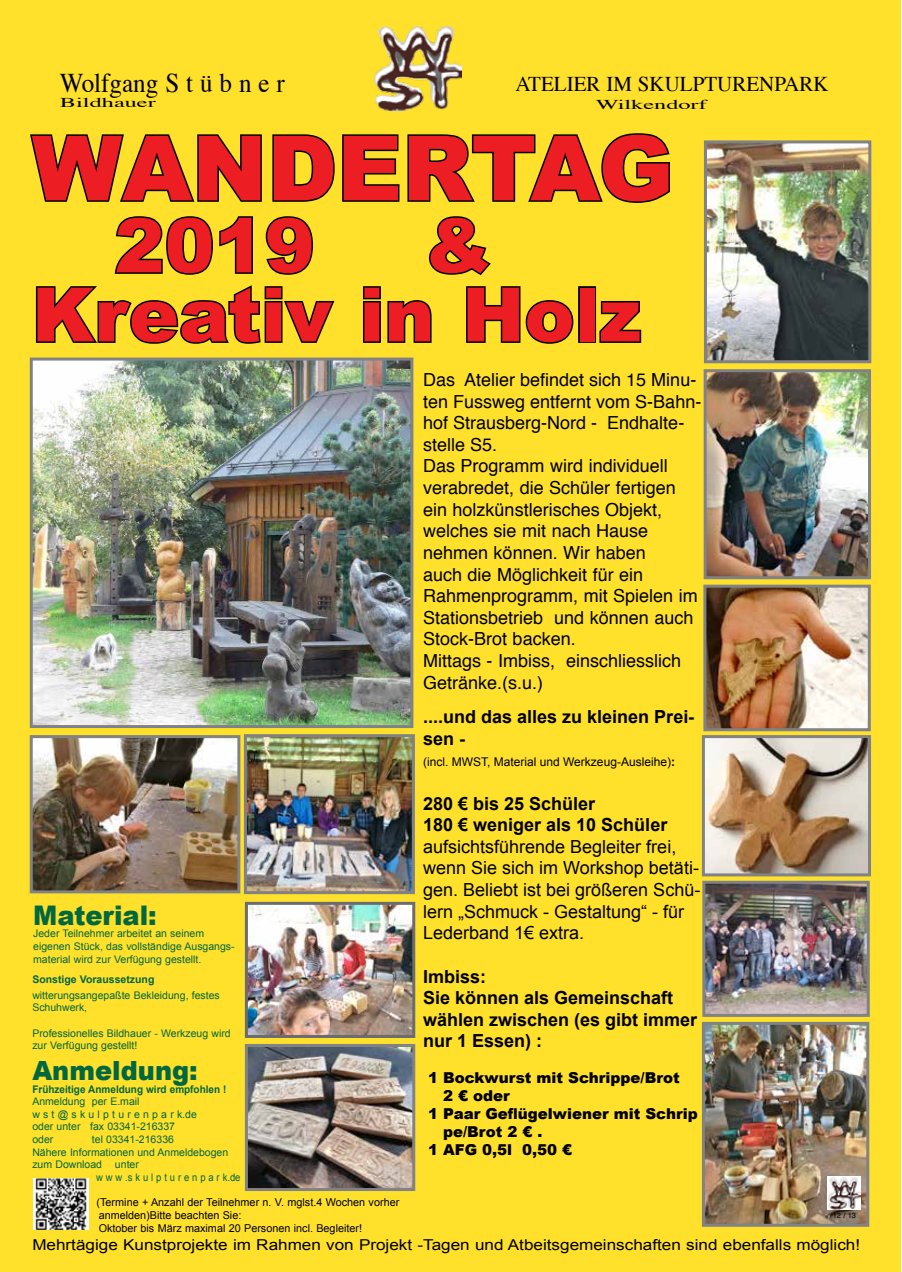
<style>
.page{position:relative;width:902px;height:1272px;background:#fff}
.page>*{position:absolute;margin:0;border:0;box-sizing:border-box;transform-origin:0 0}
.t1{font:900 90px "Arial";color:#ed1d24}
.t2{font:900 75px/69px "Arial";color:#ed1d24}
.t3{font:900 27px "Arial";color:#00673f;scale:.95 1}
.t4{font:27px "Times";color:#000;scale:.93 1}
.t5{font:21px "Times";color:#000}
.t6{font:18px/21.6px "Helvetica";color:#000}
.t7{font:700 18px/21.6px "Arial";color:#000}
.t8{font:18px/21.6px "Arial";color:#000}
.t9{font:15px "Arial";color:#000;scale:1.14 1}
.t10{font:900 15px "Arial";color:#000}
.t11{font:13.5px "Times";color:#000;scale:1.8 1}
.t12{font:12px "Arial";color:#000}
.t13{font:10.8px/13px "Arial";color:#000}
.t14{font:10.5px/12.6px "Arial";color:#00673f}
.t15{font:700 10.5px "Arial";color:#00673f;scale:.95 1}
.t16{font:10.5px "Arial";color:#00673f;scale:.9 1}
.t17{font:700 10.5px "Arial";color:#00673f}
.t18{font:7.5px "Helvetica";color:#000}
.s1{font-weight:700}
</style>
<div class="page">
<div style="left:0;top:0;width:900px;height:1271px;background:#ffe02b"></div>
<img style="left:34px;top:361px;width:375px;height:363px">
<div style="left:30px;top:357px;width:383px;height:371px;border:3px solid #808285"></div>
<img style="left:705px;top:1025px;width:160px;height:197px">
<div style="left:701px;top:1021px;width:168px;height:205px;border:3px solid #808285"></div>
<img style="left:827px;top:1176px;width:33px;height:33px">
<img style="left:375px;top:26px;width:86px;height:86px">
<svg style="left:30px;top:134px;width:232px;height:68px"></svg>
<svg style="left:272px;top:133px;width:398px;height:70px"></svg>
<svg style="left:114px;top:216px;width:139px;height:59px"></svg>
<svg style="left:265px;top:216px;width:48px;height:59px"></svg>
<svg style="left:428px;top:216px;width:63px;height:59px"></svg>
<svg style="left:35px;top:285px;width:300px;height:59px"></svg>
<svg style="left:363px;top:286px;width:69px;height:57px"></svg>
<svg style="left:466px;top:286px;width:108px;height:58px"></svg>
<div style="left:578px;top:286px;width:18px;height:57px;border:3px solid #000"></div>
<svg style="left:599px;top:301px;width:43px;height:42px"></svg>
<img style="left:248px;top:738px;width:163px;height:152px">
<div style="left:244px;top:734px;width:171px;height:160px;border:3px solid #808285"></div>
<img style="left:705px;top:739px;width:161px;height:133px">
<div style="left:701px;top:735px;width:169px;height:141px;border:3px solid #808285"></div>
<img style="left:706px;top:884px;width:159px;height:128px">
<div style="left:702px;top:880px;width:167px;height:136px;border:3px solid #808285"></div>
<img style="left:707px;top:373px;width:159px;height:202px">
<div style="left:703px;top:369px;width:167px;height:210px;border:3px solid #808285"></div>
<img style="left:708px;top:144px;width:159px;height:215px">
<div style="left:704px;top:140px;width:167px;height:223px;border:3px solid #808285"></div>
<img style="left:707px;top:588px;width:159px;height:139px">
<div style="left:703px;top:584px;width:167px;height:147px;border:3px solid #808285"></div>
<img style="left:249px;top:905px;width:162px;height:128px">
<div style="left:245px;top:901px;width:170px;height:136px;border:3px solid #6b6c6f"></div>
<img style="left:249px;top:1047px;width:162px;height:139px">
<div style="left:245px;top:1043px;width:170px;height:147px;border:3px solid #808285"></div>
<img style="left:34px;top:739px;width:202px;height:150px">
<div style="left:30px;top:735px;width:210px;height:158px;border:3px solid #808285"></div>
<img style="left:33px;top:1178px;width:56px;height:51px">
<h3 class="t4" style="left:60px;top:58px;width:243px">Wolfgang S t ü b n e r</h3>
<p class="t11" style="left:60px;top:90px;width:55px">Bildhauer</p>
<p class="t5" style="left:515px;top:65px;width:314px">ATELIER IM SKULPTURENPARK</p>
<p class="t11" style="left:595px;top:92px;width:63px">Wilkendorf</p>
<h1 class="t1" style="left:32px;top:103px;width:643px">WANDERTAG</h1>
<h2 class="t2" style="left:114px;top:209px;width:202px">2019</h2>
<h2 class="t2" style="left:32px;top:209px;width:610px;text-indent:393px">&amp;<br>Kreativ in Holz</h2>
<p class="t6" style="left:423px;top:369px;width:280px">Das Atelier befindet sich 15 Minu&shy;ten Fussweg entfernt vom S-Bahn&shy;hof Strausberg-Nord - Endhalte&shy;stelle S5.<br>Das Programm wird individuell verabredet, die Schüler fertigen ein holzkünstlerisches Objekt, welches sie mit nach Hause nehmen können. Wir haben<br>auch die Möglichkeit für ein<br>Rahmenprogramm, mit Spielen im<br>Stationsbetrieb und können auch<br>Stock-Brot backen.<br>Mittags - Imbiss, einschliesslich<br>Getränke.(s.u.)</p>
<p class="t7" style="left:423px;top:706px;width:273px">....und das alles zu kleinen Prei&shy;sen -</p>
<p class="t12" style="left:423px;top:754px;width:253px">(incl. MWST, Material und Werkzeug-Ausleihe)<span class="s1">:</span></p>
<p class="t7" style="left:423px;top:793px;width:246px">280 € bis 25 Schüler<br>180 € weniger als 10 Schüler</p>
<p class="t8" style="left:423px;top:836px;width:279px">aufsichtsführende Begleiter frei, wenn Sie sich im Workshop betäti&shy;gen. Beliebt ist bei größeren Schü&shy;lern „Schmuck - Gestaltung“ - für<br>Lederband 1€ extra.</p>
<p class="t7" style="left:423px;top:965px;width:276px">Imbiss:<br>Sie können als Gemeinschaft wählen zwischen (es gibt immer nur 1 Essen) :</p>
<p class="t10" style="left:428px;top:1067px;width:253px">1 Bockwurst mit Schrippe/Brot</p>
<p class="t10" style="left:443px;top:1085px;width:68px">2 € oder</p>
<p class="t10" style="left:428px;top:1103px;width:271px">1 Paar Geflügelwiener mit Schrip</p>
<p class="t10" style="left:443px;top:1121px;width:101px">pe/Brot 2 € .</p>
<p class="t10" style="left:428px;top:1139px;width:146px">1 AFG 0,5l 0,50 €</p>
<h3 class="t3" style="left:33px;top:895px;width:132px">Material:</h3>
<p class="t14" style="left:33px;top:927px;width:203px">Jeder Teilnehmer arbeitet an seinem eigenen Stück, das vollständige Ausgangs&shy;material wird zur Verfügung gestellt.</p>
<p class="t17" style="left:32px;top:971px;width:124px">Sonstige Voraussetzung</p>
<p class="t14" style="left:32px;top:988px;width:189px">witterungsangepaßte Bekleidung, festes<br>Schuhwerk,</p>
<p class="t14" style="left:32px;top:1026px;width:200px">Professionelles Bildhauer - Werkzeug wird zur Verfügung gestellt!</p>
<h3 class="t3" style="left:32px;top:1050px;width:176px">Anmeldung:</h3>
<p class="t15" style="left:32px;top:1081px;width:206px">Frühzeitige Anmeldung wird empfohlen !</p>
<p class="t14" style="left:32px;top:1095px;width:166px">Anmeldung per E.mail<br>w s t @ s k u l p t u r e n p a r k.de oder unter fax 03341-216337 oder</p>
<p class="t14" style="left:92px;top:1133px;width:84px">tel 03341-216336</p>
<p class="t14" style="left:32px;top:1145px;width:197px">Nähere Informationen und Anmeldebogen</p>
<p class="t14" style="left:32px;top:1158px;width:108px">zum Download unter</p>
<p class="t16" style="left:96px;top:1170px;width:162px">w w w .s k u l p t u r e n p a r k.de</p>
<p class="t13" style="left:97px;top:1196px;width:304px">(Termine + Anzahl der Teilnehmer n. V. mglst.4 Wochen vorher anmelden)Bitte beachten Sie:<br>Oktober bis März maximal 20 Personen incl. Begleiter!</p>
<p class="t9" style="left:32px;top:1235px;width:727px">Mehrtägige Kunstprojekte im Rahmen von Projekt -Tagen und Atbeitsgemeinschaften sind ebenfalls möglich!</p>
<p class="t18" style="left:832px;top:1209px;width:25px">12 / 13</p>
</div>
